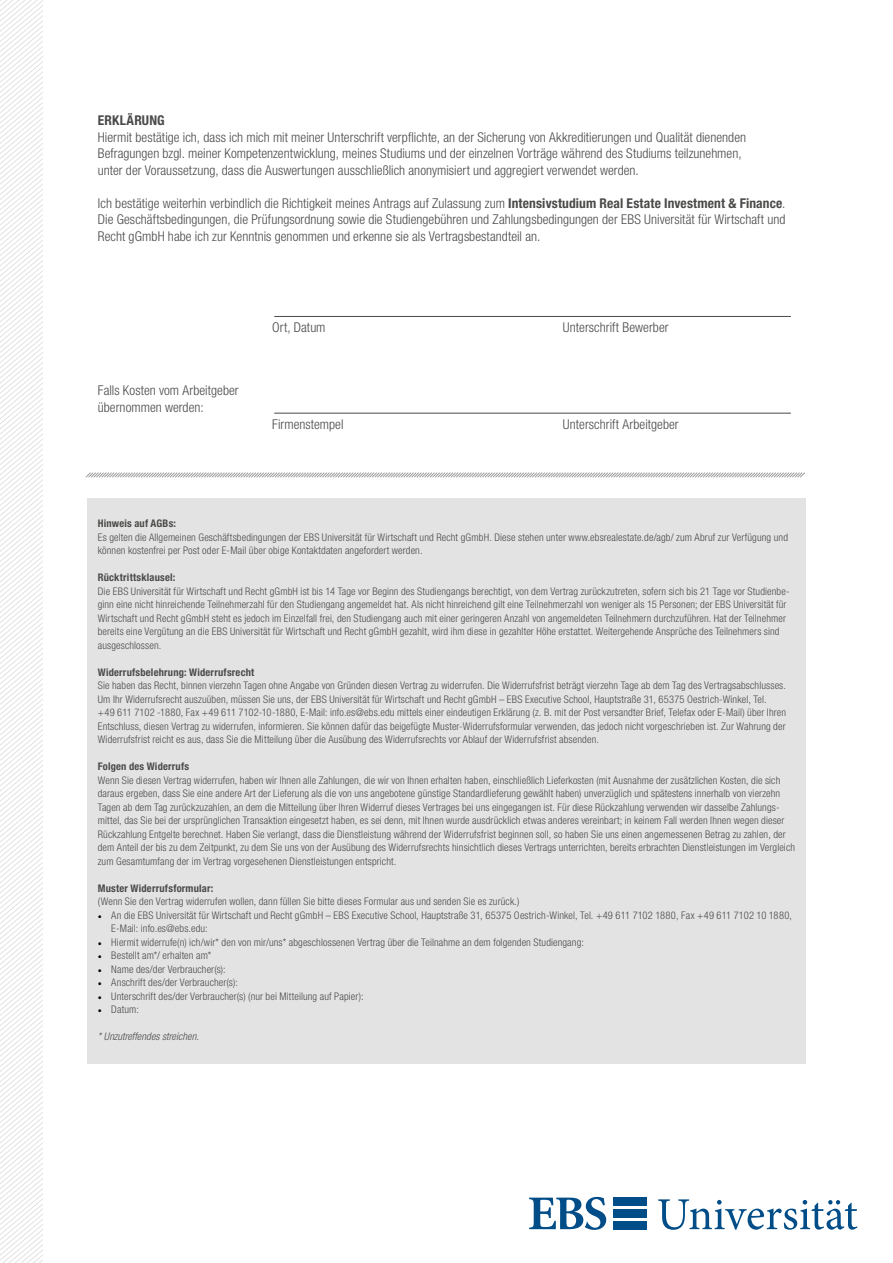
<style>
.page{position:relative;width:893px;height:1263px;background:#fff}
.page>*{position:absolute;margin:0;border:0;box-sizing:border-box;transform-origin:0 0}
.t1{font:300 condensed 13.5px/16.5px "Helvetica Neue LT Std";letter-spacing:.005em;color:#4a4a49}
.t2{font:700 condensed 13.5px "Helvetica Neue LT Std";letter-spacing:.015em;color:#4a4a49}
.t3{font:300 condensed 10.5px/13.5px "Helvetica Neue LT Std";letter-spacing:.01em;color:#4a4a49}
.t4{font:700 condensed 10.5px "Helvetica Neue LT Std";letter-spacing:.02em;color:#4a4a49}
.t5{font:italic 300 condensed 10.5px "Helvetica Neue LT Std";letter-spacing:.005em;color:#4a4a49}
.s1{font-weight:700}
.s2{font-family:"Minion Pro";font-weight:400;font-stretch:normal;color:#000}
</style>
<div class="page">
<hr style="left:274px;top:316px;width:517px;height:1px;background:#4a4a49">
<hr style="left:274px;top:413px;width:517px;height:1px;background:#4a4a49">
<svg style="left:85px;top:472px;width:720px;height:6px"></svg>
<svg style="left:0;top:0;width:43px;height:1263px"></svg>
<div style="left:87px;top:499px;width:719px;height:565px;background:#e3e3e3"></div>
<svg style="left:658px;top:1199px;width:199px;height:31px"></svg>
<div style="left:613px;top:1197px;width:34px;height:8px;background:#004d88"></div>
<div style="left:613px;top:1209px;width:34px;height:8px;background:#004d88"></div>
<div style="left:613px;top:1221px;width:34px;height:8px;background:#004d88"></div>
<svg style="left:529px;top:1197px;width:77px;height:33px"></svg>
<p class="t2" style="left:98px;top:112px;width:68px">ERKLÄRUNG</p>
<p class="t1" style="left:98px;top:129px;width:650px">Hiermit bestätige ich, dass ich mich mit meiner Unterschrift verpflichte, an der Sicherung von Akkreditierungen und Qualität dienenden<br>Befragungen bzgl. meiner Kompetenzentwicklung, meines Studiums und der einzelnen Vorträge während des Studiums teilzunehmen, unter der Voraussetzung, dass die Auswertungen ausschließlich anonymisiert und aggregiert verwendet werden.</p>
<p class="t1" style="left:98px;top:195px;width:689px;text-align:justify">Ich bestätige weiterhin verbindlich die Richtigkeit meines Antrags auf Zulassung zum <span class="s1">Intensivstudium Real Estate Investment &amp; Finance</span>.<br>Die Geschäftsbedingungen, die Prüfungsordnung sowie die Studiengebühren und Zahlungsbedingungen der EBS Universität für Wirtschaft und Recht gGmbH habe ich zur Kenntnis genommen und erkenne sie als Vertragsbestandteil an.</p>
<p class="t1" style="left:98px;top:382px;width:142px">Falls Kosten vom Arbeitgeber übernommen werden:</p>
<p class="t1" style="left:272px;top:319px;width:55px">Ort, Datum</p>
<p class="t1" style="left:272px;top:415px;width:73px">Firmenstempel</p>
<p class="t1" style="left:563px;top:319px;width:107px">Unterschrift Bewerber</p>
<p class="t1" style="left:563px;top:415px;width:117px">Unterschrift Arbeitgeber</p>
<p class="t4" style="left:98px;top:517px;width:80px">Hinweis auf AGBs:</p>
<p class="t3" style="left:98px;top:530px;width:692px">Es gelten die Allgemeinen Geschäftsbedingungen der EBS Universität für Wirtschaft und Recht gGmbH. Diese stehen unter www.ebsrealestate.de/agb/ zum Abruf zur Verfügung und können kostenfrei per Post oder E-Mail über obige Kontaktdaten angefordert werden.</p>
<p class="t4" style="left:98px;top:571px;width:79px">Rücktrittsklausel:</p>
<p class="t3" style="left:98px;top:584px;width:693px">Die EBS Universität für Wirtschaft und Recht gGmbH ist bis 14 Tage vor Beginn des Studiengangs berechtigt, von dem Vertrag zurückzutreten, sofern sich bis 21 Tage vor Studienbe&shy;ginn eine nicht hinreichende Teilnehmerzahl für den Studiengang angemeldet hat. Als nicht hinreichend gilt eine Teilnehmerzahl von weniger als 15 Personen; der EBS Universität für Wirtschaft und Recht gGmbH steht es jedoch im Einzelfall frei, den Studiengang auch mit einer geringeren Anzahl von angemeldeten Teilnehmern durchzuführen. Hat der Teilnehmer bereits eine Vergütung an die EBS Universität für Wirtschaft und Recht gGmbH gezahlt, wird ihm diese in gezahlter Höhe erstattet. Weitergehende Ansprüche des Teilnehmers sind ausgeschlossen.</p>
<p class="t4" style="left:98px;top:665px;width:158px">Widerrufsbelehrung: Widerrufsrecht</p>
<p class="t3" style="left:98px;top:678px;width:690px">Sie haben das Recht, binnen vierzehn Tagen ohne Angabe von Gründen diesen Vertrag zu widerrufen. Die Widerrufsfrist beträgt vierzehn Tage ab dem Tag des Vertragsabschlusses.<br>Um Ihr Widerrufsrecht auszuüben, müssen Sie uns, der EBS Universität für Wirtschaft und Recht gGmbH – EBS Executive School, Hauptstraße 31, 65375 Oestrich-Winkel, Tel. +49 611 7102 -1880, Fax +49 611 7102-10-1880, E-Mail: info.es@ebs.edu mittels einer eindeutigen Erklärung (z. B. mit der Post versandter Brief, Telefax oder E-Mail) über Ihren Entschluss, diesen Vertrag zu widerrufen, informieren. Sie können dafür das beigefügte Muster-Widerrufsformular verwenden, das jedoch nicht vorgeschrieben ist. Zur Wahrung der Widerrufsfrist reicht es aus, dass Sie die Mitteilung über die Ausübung des Widerrufsrechts vor Ablauf der Widerrufsfrist absenden.</p>
<p class="t4" style="left:98px;top:760px;width:93px">Folgen des Widerrufs</p>
<p class="t3" style="left:98px;top:773px;width:699px">Wenn Sie diesen Vertrag widerrufen, haben wir Ihnen alle Zahlungen, die wir von Ihnen erhalten haben, einschließlich Lieferkosten (mit Ausnahme der zusätzlichen Kosten, die sich daraus ergeben, dass Sie eine andere Art der Lieferung als die von uns angebotene günstige Standardlieferung gewählt haben) unverzüglich und spätestens innerhalb von vierzehn Tagen ab dem Tag zurückzuzahlen, an dem die Mitteilung über Ihren Widerruf dieses Vertrages bei uns eingegangen ist. Für diese Rückzahlung verwenden wir dasselbe Zahlungs&shy;mittel, das Sie bei der ursprünglichen Transaktion eingesetzt haben, es sei denn, mit Ihnen wurde ausdrücklich etwas anderes vereinbart; in keinem Fall werden Ihnen wegen dieser Rückzahlung Entgelte berechnet. Haben Sie verlangt, dass die Dienstleistung während der Widerrufsfrist beginnen soll, so haben Sie uns einen angemessenen Betrag zu zahlen, der dem Anteil der bis zu dem Zeitpunkt, zu dem Sie uns von der Ausübung des Widerrufsrechts hinsichtlich dieses Vertrags unterrichten, bereits erbrachten Dienstleistungen im Vergleich zum Gesamtumfang der im Vertrag vorgesehenen Dienstleistungen entspricht.</p>
<p class="t4" style="left:98px;top:881px;width:117px">Muster Widerrufsformular:</p>
<p class="t3" style="left:98px;top:894px;width:423px">(Wenn Sie den Vertrag widerrufen wollen, dann füllen Sie bitte dieses Formular aus und senden Sie es zurück.)</p>
<p class="t3" style="left:111px;top:908px;width:682px;text-indent:-14px"><span class="s2">•</span> An die EBS Universität für Wirtschaft und Recht gGmbH – EBS Executive School, Hauptstraße 31, 65375 Oestrich-Winkel, Tel. +49 611 7102 1880, Fax +49 611 7102 10 1880,<br>E-Mail: info.es@ebs.edu:</p>
<p class="t3" style="left:98px;top:935px;width:488px"><span class="s2">•</span> Hiermit widerrufe(n) ich/wir* den von mir/uns* abgeschlossenen Vertrag über die Teilnahme an dem folgenden Studiengang:</p>
<p class="t3" style="left:98px;top:948px;width:115px"><span class="s2">•</span> Bestellt am*/ erhalten am*</p>
<p class="t3" style="left:98px;top:962px;width:129px"><span class="s2">•</span> Name des/der Verbraucher(s):</p>
<p class="t3" style="left:98px;top:975px;width:142px"><span class="s2">•</span> Anschrift des/der Verbraucher(s):</p>
<p class="t3" style="left:98px;top:989px;width:267px"><span class="s2">•</span> Unterschrift des/der Verbraucher(s) (nur bei Mitteilung auf Papier):</p>
<p class="t3" style="left:98px;top:1002px;width:43px"><span class="s2">•</span> Datum:</p>
<p class="t5" style="left:98px;top:1030px;width:103px">* Unzutreffendes streichen.</p>
</div>
